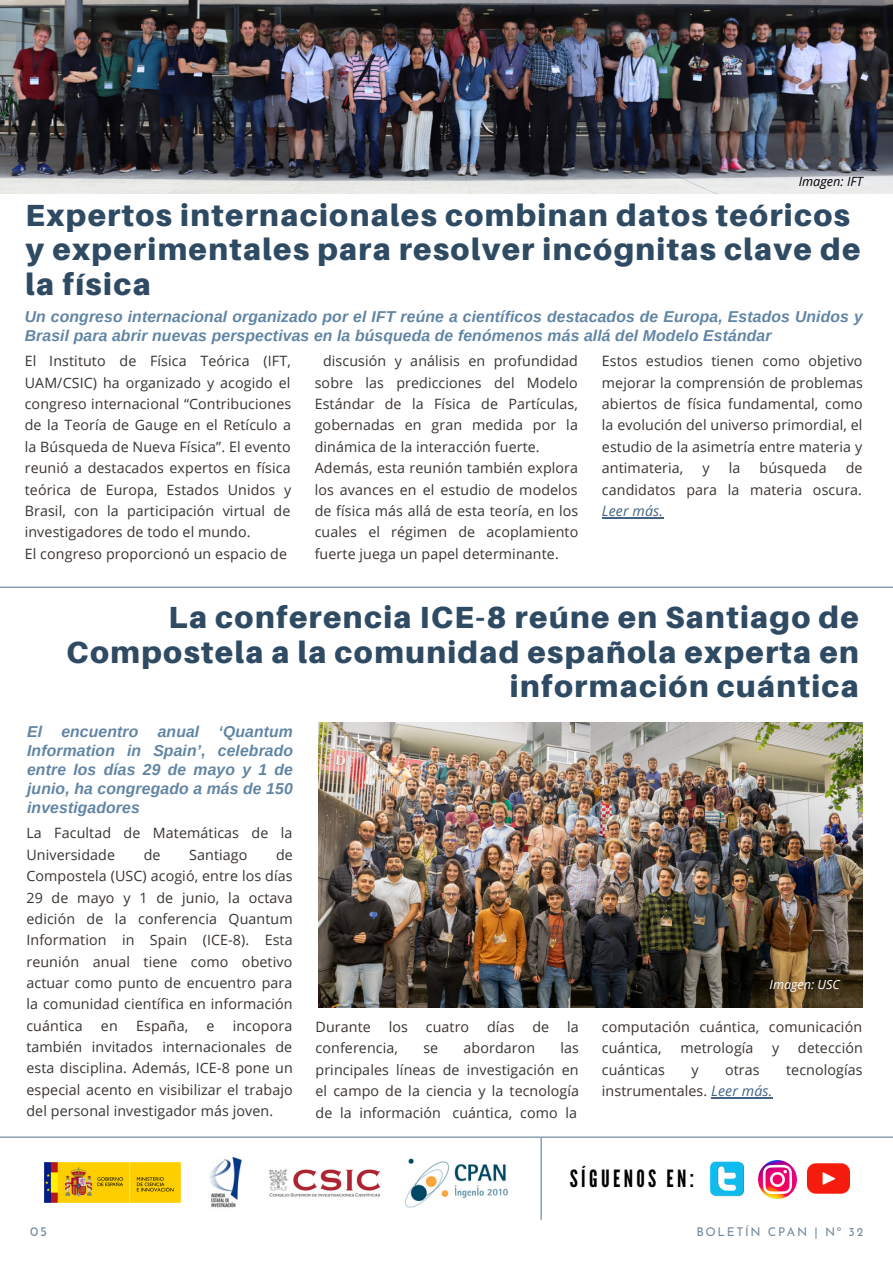
<style>
.page{position:relative;width:893px;height:1264px;background:#fff}
.page>*{position:absolute;margin:0;border:0;box-sizing:border-box;transform-origin:0 0}
.t1{font:900 30.6px/34.8px "Aileron";letter-spacing:.045em;color:#2f4b64}
.t2{font:23.7px "League Gothic";letter-spacing:.14em;color:#000}
.t3{font:italic 700 15.75px/19px "Arimo";letter-spacing:.01em;color:#6185a4}
.t4{font:14.25px/21.3px "Open Sans";letter-spacing:.01em;color:#38332f;text-align:justify}
.t5{font:13.2px "Josefin Sans";color:#758a9d}
.t6{font:italic 12.75px "Open Sans";color:#000}
.t7{font:italic 12.75px "Open Sans";color:#fff}
.t8{font:12.15px "Josefin Sans";letter-spacing:.14em;color:#758a9d}
.s1{font-style:italic;color:#436484}
</style>
<div class="page">
<img style="left:405px;top:1158px;width:104px;height:50px">
<img style="left:44px;top:1162px;width:137px;height:41px">
<img style="left:209px;top:1156px;width:33px;height:52px">
<img style="left:269px;top:1169px;width:112px;height:28px">
<img style="left:709px;top:1161px;width:36px;height:36px">
<img style="left:807px;top:1163px;width:42px;height:31px">
<hr style="left:540px;top:1137px;width:1px;height:82px;background:#657f96">
<img style="left:758px;top:1160px;width:38px;height:38px">
<img style="left:0;top:0;width:892px;height:193px">
<hr style="left:602px;top:517px;width:61px;height:1px;background:#436484">
<hr style="left:711px;top:1097px;width:61px;height:1px;background:#436484">
<img style="left:318px;top:722px;width:544px;height:285px">
<hr style="left:0;top:1136px;width:892px;height:1px;background:#657f96">
<hr style="left:0;top:586px;width:892px;height:1px;background:#657f96">
<p class="t6" style="left:798px;top:172px;width:66px">Imagen: IFT</p>
<p class="t1" style="left:26px;top:197px;width:836px">Expertos internacionales combinan datos teóricos y experimentales para resolver incógnitas clave de la física</p>
<p class="t3" style="left:25px;top:307px;width:839px">Un congreso internacional organizado por el IFT reúne a científicos destacados de Europa, Estados Unidos y<br>Brasil para abrir nuevas perspectivas en la búsqueda de fenómenos más allá del Modelo Estándar</p>
<p class="t4" style="left:25px;top:350px;width:268px">El Instituto de Física Teórica (IFT, UAM/CSIC) ha organizado y acogido el congreso internacional “Contribuciones de la Teoría de Gauge en el Retículo a la Búsqueda de Nueva Física”. El evento reunió a destacados expertos en física teórica de Europa, Estados Unidos y Brasil, con la participación virtual de investigadores de todo el mundo.</p>
<p class="t4" style="left:25px;top:542px;width:264px">El congreso proporcionó un espacio de</p>
<p class="t4" style="left:315px;top:350px;width:265px;text-indent:8px">discusión y análisis en profundidad sobre las predicciones del Modelo Estándar de la Física de Partículas, gobernadas en gran medida por la dinámica de la interacción fuerte.</p>
<p class="t4" style="left:315px;top:457px;width:265px">Además, esta reunión también explora los avances en el estudio de modelos de física más allá de esta teoría, en los cuales el régimen de acoplamiento fuerte juega un papel determinante.</p>
<p class="t4" style="left:602px;top:350px;width:262px">Estos estudios tienen como objetivo mejorar la comprensión de problemas abiertos de física fundamental, como la evolución del universo primordial, el estudio de la asimetría entre materia y antimateria,</p>
<p class="t4" style="left:702px;top:457px;width:9px">y</p>
<p class="t4" style="left:728px;top:457px;width:13px">la</p>
<p class="t4" style="left:759px;top:457px;width:69px">búsqueda</p>
<p class="t4" style="left:602px;top:457px;width:262px;text-indent:244px">de candidatos para la materia oscura.<br><span class="s1">Leer más.</span></p>
<p class="t1" style="left:66px;top:599px;width:794px;text-align:right">La conferencia ICE-8 reúne en Santiago de<br>Compostela a la comunidad española experta en información cuántica</p>
<p class="t3" style="left:27px;top:721px;width:267px;text-align:justify">El encuentro anual ‘Quantum Information in Spain’, celebrado entre los días 29 de mayo y 1 de junio, ha congregado a más de 150 investigadores</p>
<p class="t4" style="left:26px;top:822px;width:267px">La Facultad de Matemáticas de la<br>Universidade</p>
<p class="t4" style="left:26px;top:843px;width:268px;text-indent:250px">de Compostela (USC) acogió, entre los días 29 de mayo y 1 de junio, la octava edición de la conferencia Quantum Information in Spain (ICE-8). Esta reunión anual tiene como obetivo actuar como punto de encuentro para la comunidad científica en información cuántica</p>
<p class="t4" style="left:144px;top:843px;width:18px">de</p>
<p class="t4" style="left:189px;top:843px;width:60px">Santiago</p>
<p class="t4" style="left:26px;top:1014px;width:268px;text-indent:206px">incopora también invitados internacionales de esta disciplina. Además, ICE-8 pone un especial acento en visibilizar el trabajo del personal investigador más joven.</p>
<p class="t4" style="left:101px;top:1014px;width:18px">en</p>
<p class="t4" style="left:136px;top:1014px;width:54px">España,</p>
<p class="t4" style="left:206px;top:1014px;width:9px">e</p>
<p class="t4" style="left:315px;top:1015px;width:57px">Durante</p>
<p class="t4" style="left:388px;top:1015px;width:21px">los</p>
<p class="t4" style="left:426px;top:1015px;width:45px">cuatro</p>
<p class="t4" style="left:487px;top:1015px;width:29px">días</p>
<p class="t4" style="left:532px;top:1015px;width:18px">de</p>
<p class="t4" style="left:567px;top:1015px;width:13px">la</p>
<p class="t4" style="left:315px;top:1037px;width:84px">conferencia,</p>
<p class="t4" style="left:423px;top:1037px;width:16px">se</p>
<p class="t4" style="left:463px;top:1037px;width:73px">abordaron</p>
<p class="t4" style="left:315px;top:1037px;width:265px;text-indent:245px">las principales líneas de investigación en el campo de la ciencia y la tecnología de la información cuántica, como la</p>
<p class="t7" style="left:769px;top:975px;width:72px">Imagen: USC</p>
<p class="t4" style="left:602px;top:1015px;width:262px">computación cuántica, comunicación cuántica,</p>
<p class="t4" style="left:680px;top:1037px;width:75px">metrología</p>
<p class="t4" style="left:772px;top:1037px;width:9px">y</p>
<p class="t4" style="left:797px;top:1037px;width:67px">detección</p>
<p class="t4" style="left:602px;top:1058px;width:65px">cuánticas</p>
<p class="t4" style="left:691px;top:1058px;width:9px">y</p>
<p class="t4" style="left:725px;top:1058px;width:36px">otras</p>
<p class="t4" style="left:786px;top:1058px;width:78px">tecnologías</p>
<p class="t4" style="left:602px;top:1079px;width:172px">instrumentales. <span class="s1">Leer más.</span></p>
<p class="t2" style="left:570px;top:1164px;width:126px">SÍGUENOS EN:</p>
<p class="t5" style="left:30px;top:1226px;width:19px">05</p>
<p class="t8" style="left:696px;top:1226px;width:168px">BOLETÍN CPAN | Nº 32</p>
</div>
